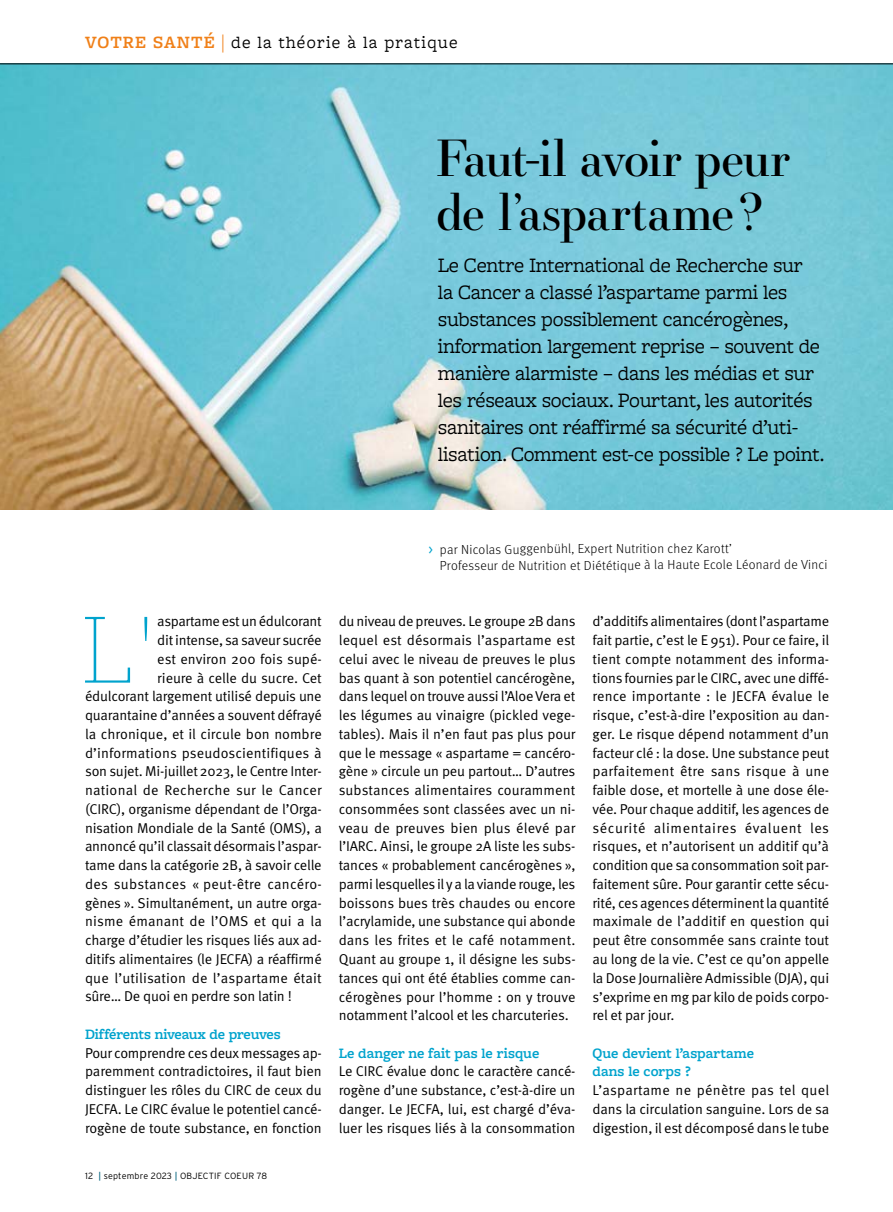
<style>
.page{position:relative;width:893px;height:1212px;background:#fff}
.page>*{position:absolute;margin:0;border:0;box-sizing:border-box;transform-origin:0 0}
.t1{font:100 99px "Jubilat";color:#00a3cd}
.t2{font:49.5px/54px "Essonnes Display";letter-spacing:-.02em;color:#000}
.t3{font:21.3px/27px "Freight Macro Pro";letter-spacing:-.02em;color:#000}
.t4{font:18px "Freight Macro Pro";letter-spacing:.06em;color:#000}
.t5{font:600 15px/18.8px "Freight Macro Pro";color:#00a3cd}
.t6{font:14.25px/18.8px "Meta Pro Norm";letter-spacing:-.015em;color:#000;text-align:justify}
.t7{font:14.25px "Meta Pro Norm";letter-spacing:.015em;color:#000}
.t8{font:14.25px "Meta Pro Norm";letter-spacing:.01em;color:#000}
.t9{font:300 13.05px/16.4px "Meta Pro";letter-spacing:.015em;color:#000}
.t10{font:300 9px "Interstate";letter-spacing:.02em;color:#000}
.s1{font-weight:600;color:#f08018}
.s2{font-family:"Source Serif 4 Display";font-weight:700;color:#f28e32}
.s3{font-family:"Meta Pro Norm";font-weight:400;font-size:13.5px;color:#00a3cd}
.s4{font-weight:400;color:#00627d}
</style>
<div class="page">
<img style="left:0;top:63px;width:893px;height:447px">
<hr style="left:0;top:64px;width:893px;height:1px;background:#000">
<p class="t4" style="left:85px;top:30px;width:374px"><span class="s1">VOTRE SANTÉ</span> <span class="s2">|</span> de la théorie à la pratique</p>
<h2 class="t2" style="left:436px;top:130px;width:356px">Faut-il avoir peur de l’aspartame?</h2>
<p class="t3" style="left:438px;top:251px;width:388px">Le Centre International de Recherche sur<br>la Cancer a classé l’aspartame parmi les substances possiblement cancérogènes, information largement reprise – souvent de manière alarmiste – dans les médias et sur les réseaux sociaux. Pourtant, les autorités sanitaires ont réaffirmé sa sécurité d’uti&shy;lisation. Comment est-ce possible ? Le point.</p>
<p class="t9" style="left:440px;top:540px;width:389px;text-indent:-12px"><span class="s3">&gt;</span> par Nicolas Guggenbühl, Expert Nutrition chez Karott’<br>Professeur de Nutrition et Diététique à la Haute Ecole Léonard de Vinci</p>
<h1 class="t1" style="left:83px;top:588px;width:72px">L'</h1>
<p class="t6" style="left:157px;top:611px;width:166px">aspartame est un édulcorant</p>
<p class="t6" style="left:157px;top:630px;width:166px">dit intense, sa saveur sucrée</p>
<p class="t6" style="left:157px;top:649px;width:166px">est environ 200 fois supé-</p>
<p class="t6" style="left:157px;top:667px;width:166px">rieure à celle du sucre. Cet</p>
<p class="t6" style="left:85px;top:686px;width:238px">édulcorant largement utilisé depuis une</p>
<p class="t6" style="left:85px;top:705px;width:238px">quarantaine d’années a souvent défrayé</p>
<p class="t6" style="left:85px;top:724px;width:238px">la chronique, et il circule bon nombre</p>
<p class="t8" style="left:85px;top:742px;width:238px">d’informations pseudoscientifiques à</p>
<p class="t6" style="left:85px;top:761px;width:238px">son sujet. Mi-juillet 2023, le Centre Inter-</p>
<p class="t7" style="left:85px;top:779px;width:238px">national de Recherche sur le Cancer</p>
<p class="t6" style="left:85px;top:799px;width:238px">(CIRC), organisme dépendant de l’Orga-</p>
<p class="t6" style="left:85px;top:817px;width:238px">nisation Mondiale de la Santé (OMS), a</p>
<p class="t6" style="left:85px;top:836px;width:238px">annoncé qu’il classait désormais l’aspar-</p>
<p class="t6" style="left:85px;top:855px;width:238px">tame dans la catégorie 2B, à savoir celle</p>
<p class="t7" style="left:85px;top:873px;width:238px">des substances « peut-être cancéro-</p>
<p class="t6" style="left:85px;top:892px;width:238px">gènes ». Simultanément, un autre orga-</p>
<p class="t7" style="left:85px;top:911px;width:238px">nisme émanant de l’OMS et qui a la</p>
<p class="t6" style="left:85px;top:930px;width:238px">charge d’étudier les risques liés aux ad-</p>
<p class="t6" style="left:85px;top:949px;width:238px">ditifs alimentaires (le JECFA) a réaffirmé</p>
<p class="t8" style="left:85px;top:967px;width:238px">que l’utilisation de l’aspartame était</p>
<p class="t6" style="left:85px;top:986px;width:208px">sûre… De quoi en perdre son latin !</p>
<p class="t5" style="left:85px;top:1024px;width:197px">Différents niveaux de preuves</p>
<p class="t6" style="left:85px;top:1042px;width:238px">Pour comprendre ces deux messages ap&shy;paremment contradictoires, il faut bien distinguer les rôles du CIRC de ceux du JECFA. Le CIRC évalue le potentiel cancé&shy;rogène de toute substance, en fonction</p>
<p class="t10" style="left:85px;top:1170px;width:184px">12 <span class="s4">|</span> septembre 2023 <span class="s4">|</span> OBJECTIF COEUR 78</p>
<p class="t6" style="left:339px;top:611px;width:238px">du niveau de preuves. Le groupe 2B dans lequel est désormais l’aspartame est celui avec le niveau de preuves le plus bas quant à son potentiel cancérogène, dans lequel on trouve aussi l’Aloe Vera et les légumes au vinaigre (pickled vege&shy;tables). Mais il n’en faut pas plus pour que le message « aspartame = cancéro&shy;gène » circule un peu partout… D’autres substances alimentaires couramment consommées sont classées avec un ni&shy;veau de preuves bien plus élevé par l’IARC. Ainsi, le groupe 2A liste les subs&shy;tances « probablement cancérogènes », parmi lesquelles il y a la viande rouge, les boissons bues très chaudes ou encore l’acrylamide, une substance qui abonde dans les frites et le café notamment.<br>Quant au groupe 1, il désigne les subs&shy;tances qui ont été établies comme can&shy;cérogènes pour l’homme : on y trouve notamment l’alcool et les charcuteries.</p>
<p class="t5" style="left:339px;top:1043px;width:202px">Le danger ne fait pas le risque</p>
<p class="t6" style="left:339px;top:1061px;width:238px">Le CIRC évalue donc le caractère cancé&shy;rogène d’une substance, c’est-à-dire un danger. Le JECFA, lui, est chargé d’éva&shy;luer les risques liés à la consommation</p>
<p class="t6" style="left:592px;top:611px;width:238px">d’additifs alimentaires (dont l’aspartame fait partie, c’est le E 951). Pour ce faire, il tient compte notamment des informa&shy;tions fournies par le CIRC, avec une diffé&shy;rence importante : le JECFA évalue le risque, c’est-à-dire l’exposition au dan&shy;ger. Le risque dépend notamment d’un facteur clé : la dose. Une substance peut parfaitement être sans risque à une faible dose, et mortelle à une dose éle&shy;vée. Pour chaque additif, les agences de sécurité alimentaires évaluent les risques, et n’autorisent un additif qu’à condition que sa consommation soit par&shy;faitement sûre. Pour garantir cette sécu&shy;rité, ces agences déterminent la quantité maximale de l’additif en question qui peut être consommée sans crainte tout au long de la vie. C’est ce qu’on appelle la Dose Journalière Admissible (DJA), qui s’exprime en mg par kilo de poids corpo&shy;rel et par jour.</p>
<p class="t5" style="left:592px;top:1043px;width:163px">Que devient l’aspartame dans le corps ?</p>
<p class="t6" style="left:592px;top:1080px;width:238px">L’aspartame ne pénètre pas tel quel dans la circulation sanguine. Lors de sa digestion, il est décomposé dans le tube</p>
</div>
